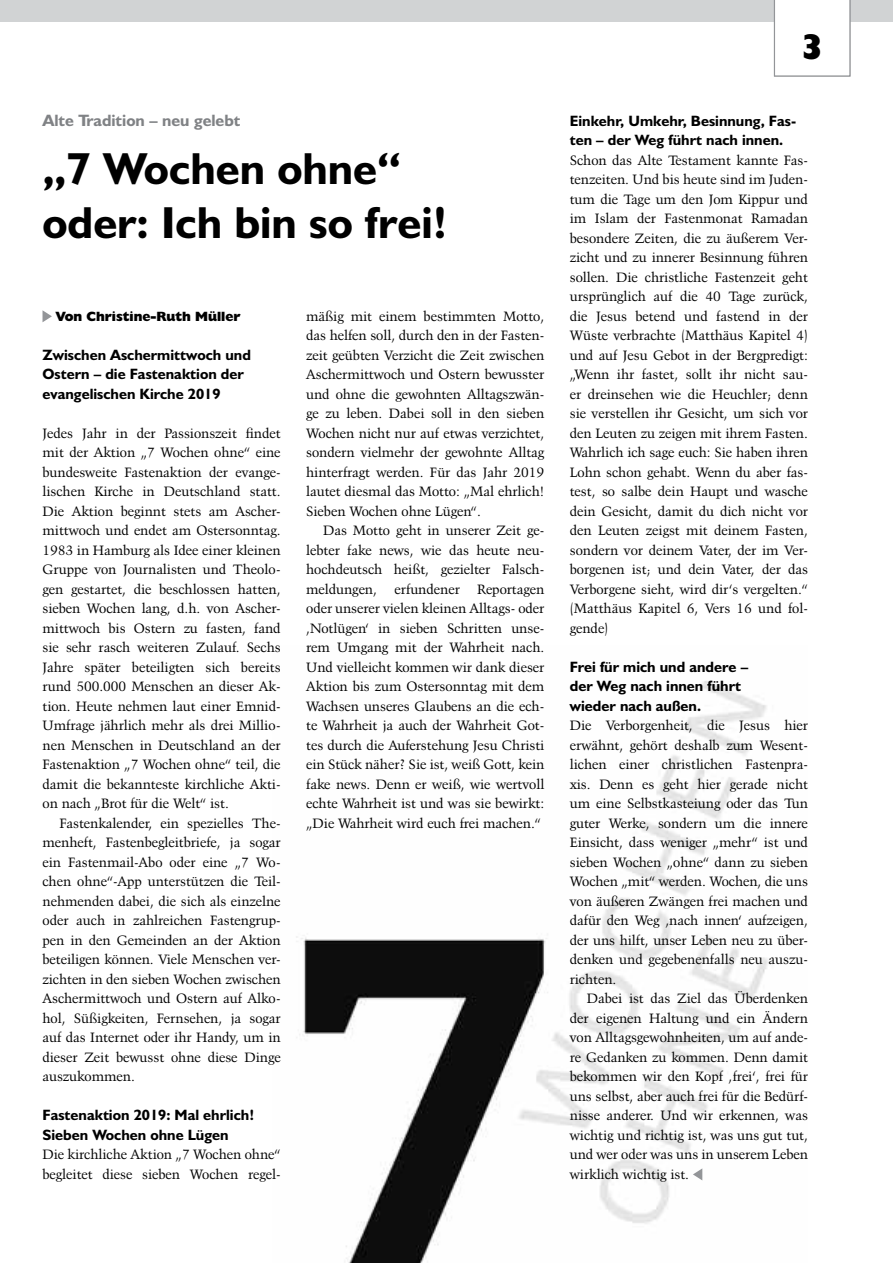
<style>
.page{position:relative;width:893px;height:1263px;background:#fff}
.page>*{position:absolute;margin:0;border:0;box-sizing:border-box;transform-origin:0 0}
.t1{font:700 45px/54px "Humanist 521 BT";color:#000}
.t2{font:800 36px "Humanist 521 BT";color:#000}
.t3{font:700 16.5px "Humanist 521 BT";color:#808285}
.t4{font:700 15px/19.5px "Humanist 521 BT";color:#000}
.t5{font:13.5px/19.5px "Kuenstler 480 BT";color:#000;text-align:justify}
.t6{font:800 13.5px "Humanist 521 BT";color:#000}
</style>
<div class="page">
<div style="left:0;top:0;width:893px;height:21px;background:#d1d3d4"></div>
<svg style="left:774px;top:0;width:76px;height:77px"></svg>
<img style="left:296px;top:681px;width:473px;height:582px">
<svg style="left:43px;top:310px;width:9px;height:12px"></svg>
<svg style="left:693px;top:1168px;width:9px;height:12px"></svg>
<p class="t3" style="left:43px;top:110px;width:199px">Alte Tradition – neu gelebt</p>
<h1 class="t1" style="left:43px;top:141px;width:406px">„7 Wochen ohne“ oder: Ich bin so frei!</h1>
<p class="t6" style="left:56px;top:308px;width:186px">Von Christine-Ruth Müller</p>
<p class="t4" style="left:43px;top:345px;width:210px">Zwischen Aschermittwoch und<br>Ostern – die Fastenaktion der evangelischen Kirche 2019</p>
<p class="t5" style="left:43px;top:423px;width:240px">Jedes Jahr in der Passionszeit findet mit der Aktion „7 Wochen ohne“ eine bundesweite Fastenaktion der evange&shy;lischen Kirche in Deutschland statt.<br>Die Aktion beginnt stets am Ascher&shy;mittwoch und endet am Ostersonntag.<br>1983 in Hamburg als Idee einer kleinen Gruppe von Journalisten und Theolo&shy;gen gestartet, die beschlossen hatten, sieben Wochen lang, d.h. von Ascher&shy;mittwoch bis Ostern zu fasten, fand sie sehr rasch weiteren Zulauf. Sechs Jahre später beteiligten sich bereits rund 500.000 Menschen an dieser Ak&shy;tion. Heute nehmen laut einer Emnid-Umfrage jährlich mehr als drei Millio&shy;nen Menschen in Deutschland an der Fastenaktion „7 Wochen ohne“ teil, die damit die bekannteste kirchliche Akti&shy;on nach „Brot für die Welt“ ist.</p>
<p class="t5" style="left:43px;top:813px;width:240px;text-indent:17px">Fastenkalender, ein spezielles The&shy;menheft, Fastenbegleitbriefe, ja sogar ein Fastenmail-Abo oder eine „7 Wo&shy;chen ohne“-App unterstützen die Teil&shy;nehmenden dabei, die sich als einzelne oder auch in zahlreichen Fastengrup&shy;pen in den Gemeinden an der Aktion beteiligen können. Viele Menschen ver&shy;zichten in den sieben Wochen zwischen Aschermittwoch und Ostern auf Alko&shy;hol, Süßigkeiten, Fernsehen, ja sogar auf das Internet oder ihr Handy, um in dieser Zeit bewusst ohne diese Dinge auszukommen.</p>
<p class="t4" style="left:43px;top:1105px;width:213px">Fastenaktion 2019: Mal ehrlich!<br>Sieben Wochen ohne Lügen</p>
<p class="t5" style="left:43px;top:1145px;width:240px">Die kirchliche Aktion „7 Wochen ohne“ begleitet diese sieben Wochen regel-</p>
<p class="t5" style="left:306px;top:306px;width:240px">mäßig mit einem bestimmten Motto, das helfen soll, durch den in der Fasten&shy;zeit geübten Verzicht die Zeit zwischen Aschermittwoch und Ostern bewusster und ohne die gewohnten Alltagszwän&shy;ge zu leben. Dabei soll in den sieben Wochen nicht nur auf etwas verzichtet, sondern vielmehr der gewohnte Alltag hinterfragt werden. Für das Jahr 2019 lautet diesmal das Motto: „Mal ehrlich!<br>Sieben Wochen ohne Lügen“.</p>
<p class="t5" style="left:306px;top:521px;width:240px;text-indent:17px">Das Motto geht in unserer Zeit ge&shy;lebter fake news, wie das heute neu&shy;hochdeutsch heißt, gezielter Falsch&shy;meldungen,</p>
<p class="t5" style="left:395px;top:579px;width:67px">erfundener</p>
<p class="t5" style="left:306px;top:579px;width:240px;text-indent:171px">Reportagen oder unserer vielen kleinen Alltags- oder ‚Notlügen‘ in sieben Schritten unse&shy;rem Umgang mit der Wahrheit nach.<br>Und vielleicht kommen wir dank dieser Aktion bis zum Ostersonntag mit dem Wachsen unseres Glaubens an die ech&shy;te Wahrheit ja auch der Wahrheit Got&shy;tes durch die Auferstehung Jesu Christi ein Stück näher? Sie ist, weiß Gott, kein fake news. Denn er weiß, wie wertvoll echte Wahrheit ist und was sie bewirkt: „Die Wahrheit wird euch frei machen.“</p>
<h2 class="t2" style="left:801px;top:24px;width:25px">3</h2>
<p class="t4" style="left:570px;top:111px;width:228px">Einkehr, Umkehr, Besinnung, Fas&shy;ten – der Weg führt nach innen.</p>
<p class="t5" style="left:570px;top:150px;width:240px">Schon das Alte Testament kannte Fas&shy;tenzeiten. Und bis heute sind im Juden&shy;tum die Tage um den Jom Kippur und im Islam der Fastenmonat Ramadan besondere Zeiten, die zu äußerem Ver&shy;zicht und zu innerer Besinnung führen sollen. Die christliche Fastenzeit geht ursprünglich auf die 40 Tage zurück, die Jesus betend und fastend in der Wüste verbrachte (Matthäus Kapitel 4) und auf Jesu Gebot in der Bergpredigt: „Wenn ihr fastet, sollt ihr nicht sau&shy;er dreinsehen wie die Heuchler; denn sie verstellen ihr Gesicht, um sich vor den Leuten zu zeigen mit ihrem Fasten.<br>Wahrlich ich sage euch: Sie haben ihren Lohn schon gehabt. Wenn du aber fas&shy;test, so salbe dein Haupt und wasche dein Gesicht, damit du dich nicht vor den Leuten zeigst mit deinem Fasten, sondern vor deinem Vater, der im Ver&shy;borgenen ist; und dein Vater, der das Verborgene sieht, wird dir‘s vergelten.“ (Matthäus Kapitel 6, Vers 16 und fol&shy;gende)</p>
<p class="t4" style="left:570px;top:657px;width:180px">Frei für mich und andere – der Weg nach innen führt wieder nach außen.</p>
<p class="t5" style="left:570px;top:716px;width:240px">Die Verborgenheit, die Jesus hier erwähnt, gehört deshalb zum Wesent&shy;lichen einer christlichen Fastenpra&shy;xis. Denn es geht hier gerade nicht um eine Selbstkasteiung oder das Tun guter Werke, sondern um die innere Einsicht, dass weniger „mehr“ ist und sieben Wochen „ohne“ dann zu sieben Wochen „mit“ werden. Wochen, die uns von äußeren Zwängen frei machen und dafür den Weg ‚nach innen‘ aufzeigen, der uns hilft, unser Leben neu zu über&shy;denken und gegebenenfalls neu auszu&shy;richten.</p>
<p class="t5" style="left:570px;top:989px;width:240px;text-indent:17px">Dabei ist das Ziel das Überdenken der eigenen Haltung und ein Ändern von Alltagsgewohnheiten, um auf ande&shy;re Gedanken zu kommen. Denn damit bekommen wir den Kopf ‚frei‘, frei für uns selbst, aber auch frei für die Bedürf&shy;nisse anderer. Und wir erkennen, was wichtig und richtig ist, was uns gut tut, und wer oder was uns in unserem Leben wirklich wichtig ist.</p>
</div>
